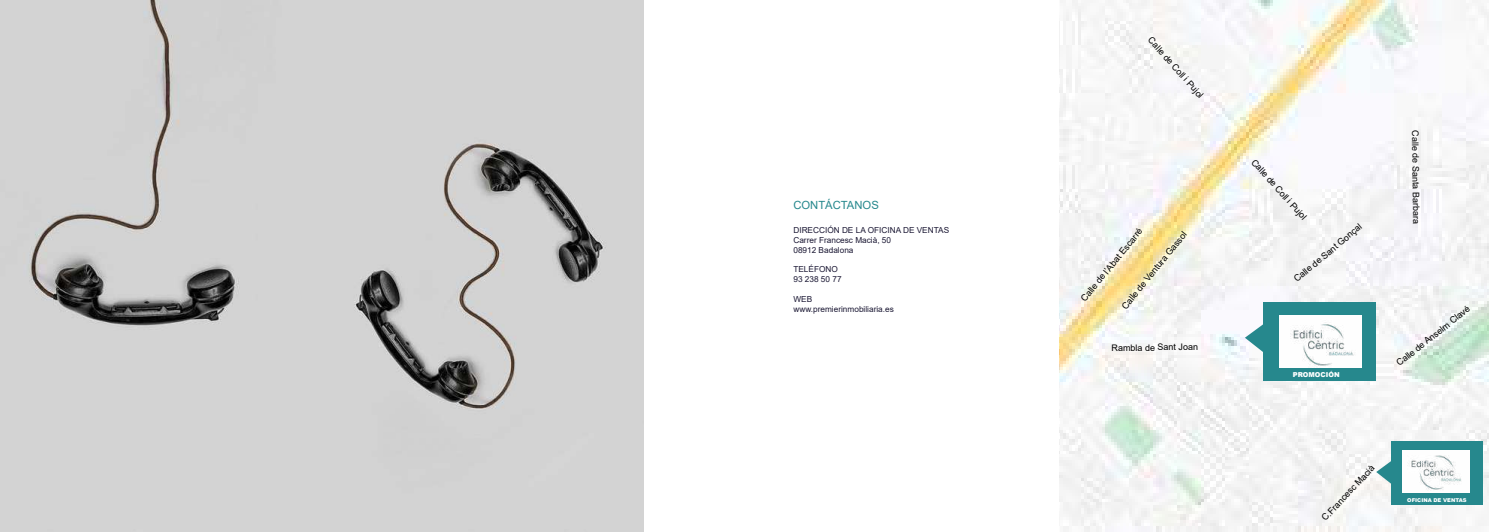
<style>
.page{position:relative;width:1489px;height:532px;background:#fff}
.page>*{position:absolute;margin:0;border:0;box-sizing:border-box;transform-origin:0 0}
.t1{font:11.25px "Arial";color:#26888d}
.t2{font:9px "Arial";letter-spacing:-.005em;color:#000}
.t3{font:8.25px/9.9px "Arial";color:#1b1834}
.t4{font:900 6.75px "Arial";color:#fff}
.t5{font:900 5.25px "Arial";color:#fff}
</style>
<div class="page">
<img style="left:0;top:0;width:643px;height:531px">
<img style="left:1059px;top:0;width:429px;height:531px">
<svg style="left:1244px;top:321px;width:19px;height:34px"></svg>
<div style="left:1263px;top:302px;width:113px;height:78px;background:#26888d"></div>
<img style="left:1279px;top:315px;width:82px;height:52px">
<div style="left:1390px;top:441px;width:92px;height:64px;background:#26888d"></div>
<img style="left:1402px;top:450px;width:66px;height:42px">
<svg style="left:1376px;top:455px;width:15px;height:34px"></svg>
<p class="t1" style="left:793px;top:198px;width:87px">CONTÁCTANOS</p>
<p class="t3" style="left:793px;top:225px;width:157px">DIRECCIÓN DE LA OFICINA DE VENTAS<br>Carrer Francesc Macià, 50<br>08912 Badalona</p>
<p class="t3" style="left:793px;top:264px;width:50px">TELÉFONO<br>93 238 50 77</p>
<p class="t3" style="left:793px;top:294px;width:102px">WEB www.premierinmobiliaria.es</p>
<p class="t2" style="left:1154px;top:34px;width:80px;rotate:48deg">Calle de Coll i Pujol</p>
<p class="t2" style="left:1078px;top:296px;width:93px;rotate:-51deg">Calle de l’Abat Escarré</p>
<p class="t2" style="left:1118px;top:304px;width:99px;rotate:-51deg">Calle de Ventura Gassol</p>
<p class="t2" style="left:1111px;top:341px;width:88px">Rambla de Sant Joan</p>
<p class="t2" style="left:1257px;top:156px;width:80px;rotate:48deg">Calle de Coll i Pujol</p>
<p class="t2" style="left:1291px;top:275px;width:87px;rotate:-40deg">Calle de Sant Gonçal</p>
<p class="t4" style="left:1292px;top:369px;width:48px">PROMOCIÓN</p>
<p class="t2" style="left:1420px;top:130px;width:95px;rotate:89deg">Calle de Santa Barbara</p>
<p class="t2" style="left:1393px;top:358px;width:92px;rotate:-38deg">Calle de Anselm Clavé</p>
<p class="t2" style="left:1318px;top:515px;width:74px;rotate:-47deg">C.Francesc Macià</p>
<p class="t5" style="left:1407px;top:496px;width:61px">OFICINA DE VENTAS</p>
</div>
